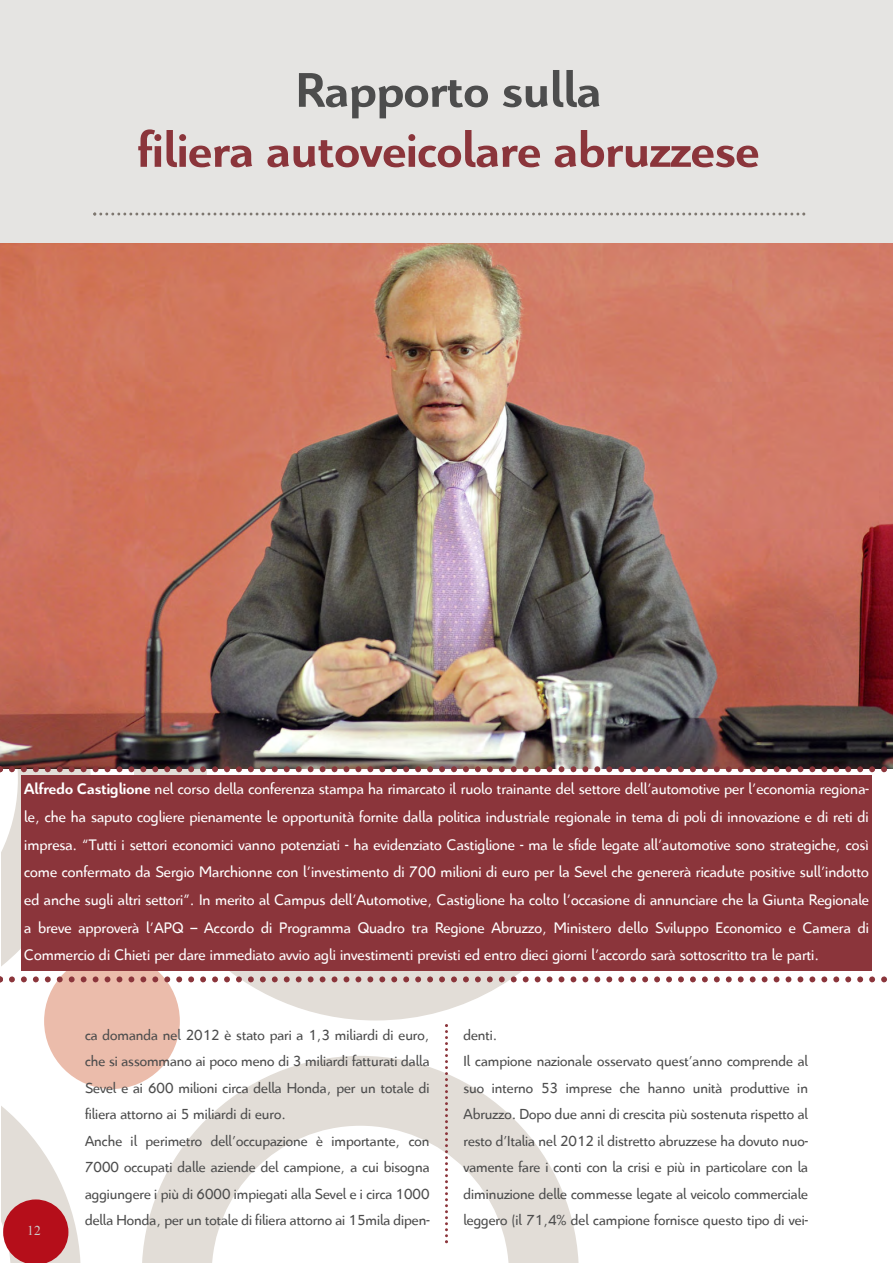
<style>
.page{position:relative;width:893px;height:1263px;background:#fff}
.page>*{position:absolute;margin:0;border:0;box-sizing:border-box;transform-origin:0 0}
.t1{font:700 52.5px "Citroen";color:#8b353b}
.t2{font:700 52.5px "Citroen";color:#4d4d4d}
.t3{font:16.5px/27.8px "Citroen";color:#fff;text-align:justify}
.t4{font:15.75px/26.4px "Citroen";color:#4d4d4d}
.t5{font:13.5px "Times New Roman";color:#ccc}
.s1{font-weight:700}
</style>
<div class="page">
<img style="left:0;top:242px;width:893px;height:526px">
<div style="left:0;top:0;width:893px;height:242px;background:#e5e4e2"></div>
<svg style="left:93px;top:213px;width:712px;height:3px"></svg>
<svg style="left:0;top:657px;width:890px;height:606px"></svg>
<div style="left:21px;top:775px;width:851px;height:196px;background:#8b353b"></div>
<h1 class="t2" style="left:296px;top:54px;width:307px">Rapporto sulla</h1>
<h1 class="t1" style="left:138px;top:114px;width:623px">filiera autoveicolare abruzzese</h1>
<p class="t3" style="left:24px;top:774px;width:846px"><span class="s1">alfredo castiglione</span> nel corso della conferenza stampa ha rimarcato il ruolo trainante del settore dell’automotive per l’economia regiona&shy;le, che ha saputo cogliere pienamente le opportunità fornite dalla politica industriale regionale in tema di poli di innovazione e di reti di impresa. “Tutti i settori economici vanno potenziati - ha evidenziato Castiglione - ma le sfide legate all’automotive sono strategiche, così come confermato da Sergio Marchionne con l’investimento di 700 milioni di euro per la Sevel che genererà ricadute positive sull’indotto ed anche sugli altri settori”. In merito al Campus dell’Automotive, Castiglione ha colto l’occasione di annunciare che la Giunta Regionale a breve approverà l’APQ – Accordo di Programma Quadro tra Regione Abruzzo, Ministero dello Sviluppo Economico e Camera di Commercio di Chieti per dare immediato avvio agli investimenti previsti ed entro dieci giorni l’accordo sarà sottoscritto tra le parti.</p>
<p class="t5" style="left:27px;top:1222px;width:15px">12</p>
<p class="t4" style="left:85px;top:1021px;width:346px">ca domanda nel 2012 è stato pari a 1,3 miliardi di euro, che si assommano ai poco meno di 3 miliardi fatturati dalla Sevel e ai 600 milioni circa della Honda, per un totale di filiera attorno ai 5 miliardi di euro.<br>Anche il perimetro dell’occupazione è importante, con 7000 occupati dalle aziende del campione, a cui bisogna aggiungere i più di 6000 impiegati alla Sevel e i circa 1000 della Honda, per un totale di filiera attorno ai 15mila dipen-</p>
<p class="t4" style="left:463px;top:1021px;width:346px">denti.<br>Il campione nazionale osservato quest’anno comprende al suo interno 53 imprese che hanno unità produttive in Abruzzo. Dopo due anni di crescita più sostenuta rispetto al resto d’Italia nel 2012 il distretto abruzzese ha dovuto nuo&shy;vamente fare i conti con la crisi e più in particolare con la diminuzione delle commesse legate al veicolo commerciale leggero (il 71,4% del campione fornisce questo tipo di vei-</p>
</div>
